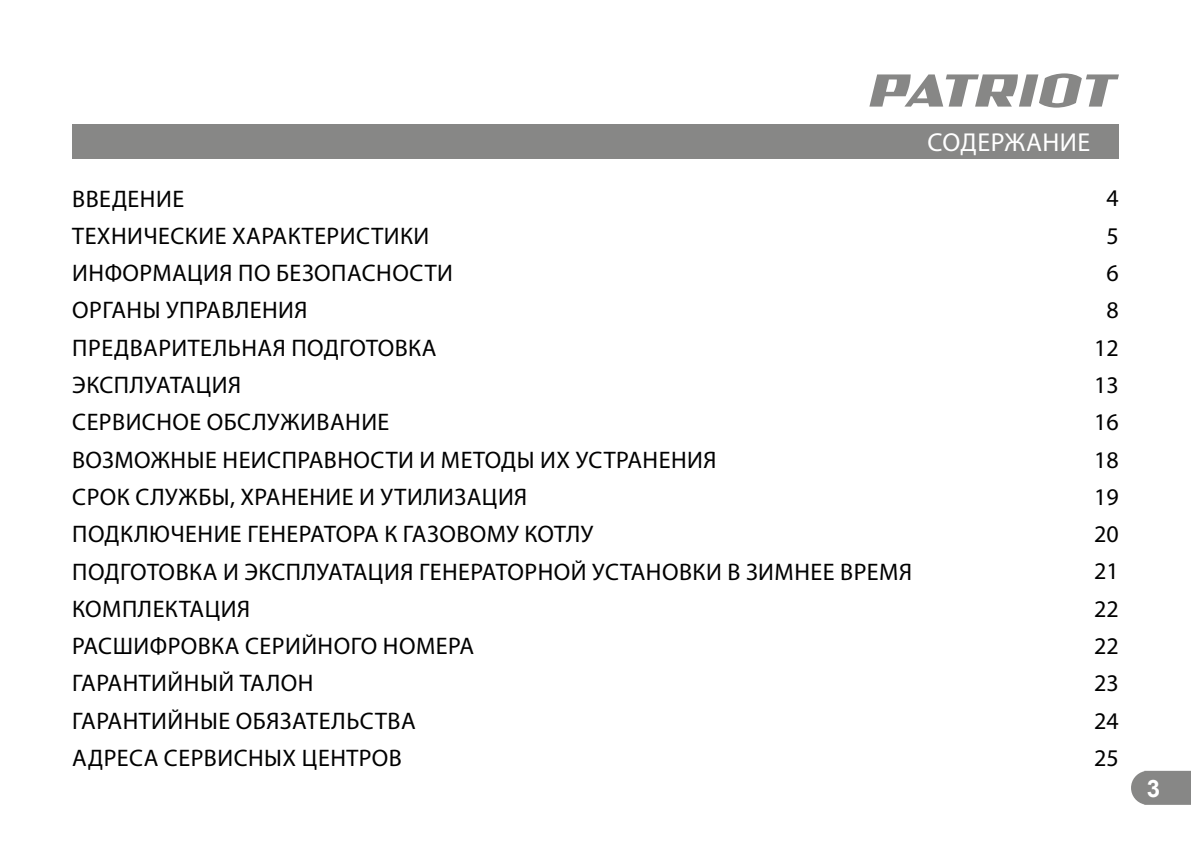
<style>
.page{position:relative;width:1191px;height:842px;background:#fff}
.page>*{position:absolute;margin:0;border:0;box-sizing:border-box;transform-origin:0 0}
.t1{font:26px "Myriad Pro";letter-spacing:.02em;color:#fff}
.t2{font:24px/37.2px "Myriad Pro";letter-spacing:.02em;color:#000}
.t3{font:24px/37.2px "Myriad Pro";color:#000;text-align:center}
.t4{font:700 24px "Arial";color:#fff}
</style>
<div class="page">
<svg style="left:1131px;top:771px;width:60px;height:34px"></svg>
<svg style="left:869px;top:73px;width:250px;height:35px"></svg>
<div style="left:72px;top:124px;width:1047px;height:34px;background:#878786"></div>
<p class="t1" style="left:927px;top:130px;width:164px">СОДЕРЖАНИЕ</p>
<p class="t2" style="left:72px;top:181px;width:841px">ВВЕДЕНИЕ<br>ТЕХНИЧЕСКИЕ ХАРАКТЕРИСТИКИ<br>ИНФОРМАЦИЯ ПО БЕЗОПАСНОСТИ<br>ОРГАНЫ УПРАВЛЕНИЯ<br>ПРЕДВАРИТЕЛЬНАЯ ПОДГОТОВКА<br>ЭКСПЛУАТАЦИЯ<br>СЕРВИСНОЕ ОБСЛУЖИВАНИЕ<br>ВОЗМОЖНЫЕ НЕИСПРАВНОСТИ И МЕТОДЫ ИХ УСТРАНЕНИЯ<br>СРОК СЛУЖБЫ, ХРАНЕНИЕ И УТИЛИЗАЦИЯ<br>ПОДКЛЮЧЕНИЕ ГЕНЕРАТОРА К ГАЗОВОМУ КОТЛУ<br>ПОДГОТОВКА И ЭКСПЛУАТАЦИЯ ГЕНЕРАТОРНОЙ УСТАНОВКИ В ЗИМНЕЕ ВРЕМЯ<br>КОМПЛЕКТАЦИЯ<br>РАСШИФРОВКА СЕРИЙНОГО НОМЕРА<br>ГАРАНТИЙНЫЙ ТАЛОН<br>ГАРАНТИЙНЫЕ ОБЯЗАТЕЛЬСТВА<br>АДРЕСА СЕРВИСНЫХ ЦЕНТРОВ</p>
<p class="t3" style="left:1094px;top:181px;width:26px">4<br>5<br>6<br>8<br>12<br>13<br>16<br>18<br>19<br>20<br>21<br>22<br>22<br>23<br>24<br>25</p>
<p class="t4" style="left:1146px;top:774px;width:15px">3</p>
</div>
